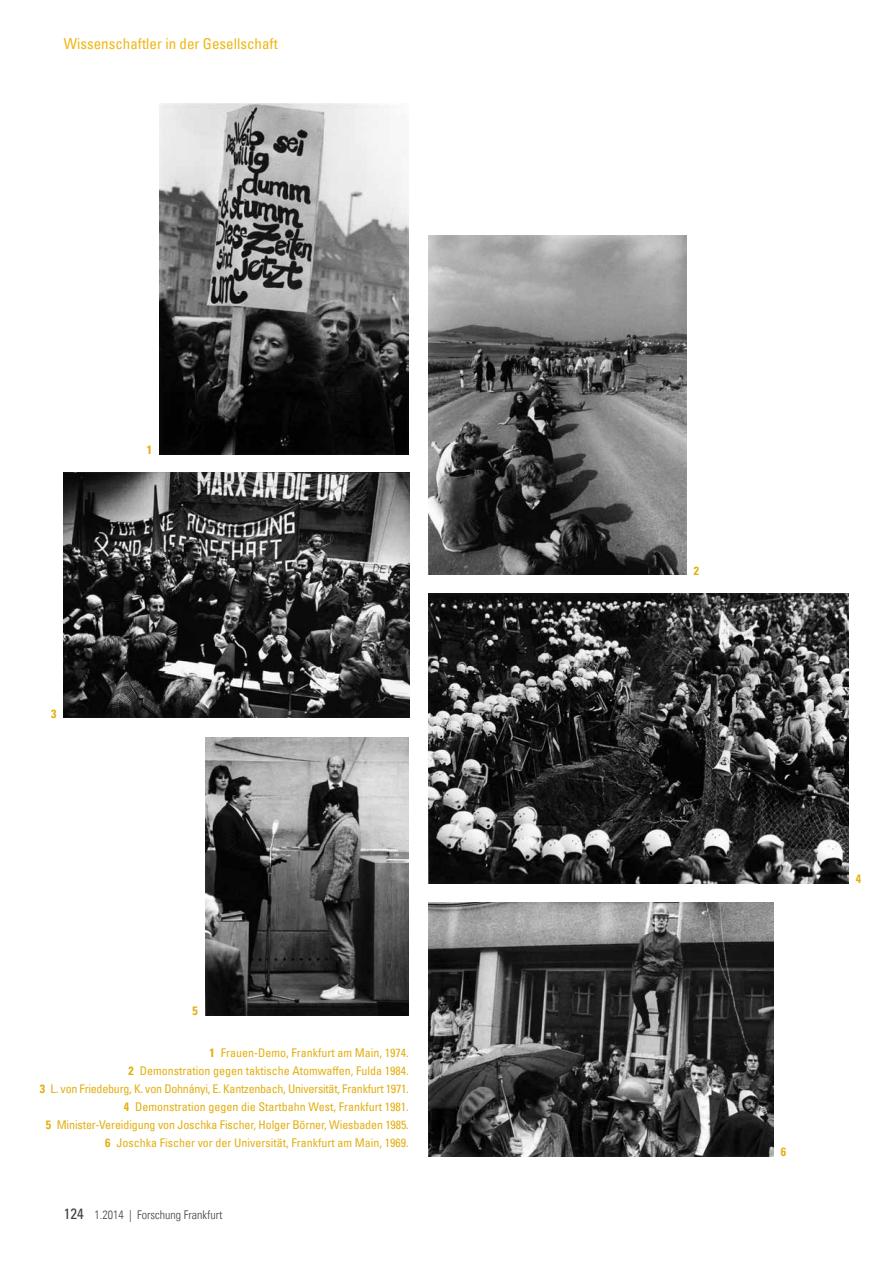
<style>
.page{position:relative;width:893px;height:1263px;background:#fff}
.page>*{position:absolute;margin:0;border:0;box-sizing:border-box;transform-origin:0 0}
.t1{font:condensed 15px "Univers Com 57";color:#eeb712}
.t2{font:condensed 12px/18px "Univers Com 57";color:#e3af12;text-align:right}
.t3{font:12px "Univers Com 47 Light Cond";color:#414042}
.t4{font:12px "Univers Com 67 Bold Cond";color:#e3af12}
.s1{font-family:"Univers Com 67 Bold Cond";font-stretch:normal}
.s2{font-family:"Univers Com 57";font-stretch:condensed;font-size:15px}
</style>
<div class="page">
<img style="left:428px;top:902px;width:345px;height:254px">
<img style="left:64px;top:473px;width:345px;height:245px">
<img style="left:206px;top:737px;width:203px;height:278px">
<img style="left:428px;top:594px;width:420px;height:289px">
<img style="left:160px;top:104px;width:249px;height:350px">
<img style="left:428px;top:236px;width:258px;height:338px">
<p class="t1" style="left:64px;top:34px;width:216px">Wissenschaftler in der Gesellschaft</p>
<p class="t4" style="left:147px;top:443px;width:7px">1</p>
<p class="t4" style="left:51px;top:706px;width:7px">3</p>
<p class="t4" style="left:193px;top:1003px;width:7px">5</p>
<p class="t2" style="left:40px;top:1044px;width:371px"><span class="s1">1</span> Frauen-Demo, Frankfurt am Main, 1974.<br><span class="s1">2</span> Demonstration gegen taktische Atomwaffen, Fulda 1984.<br><span class="s1">3</span> L. von Friedeburg, K. von Dohnányi, E. Kantzenbach, Universität, Frankfurt 1971.<br><span class="s1">4</span> Demonstration gegen die Startbahn West, Frankfurt 1981.<br><span class="s1">5</span> Minister-Vereidigung von Joschka Fischer, Holger Börner, Wiesbaden 1985.<br><span class="s1">6</span> Joschka Fischer vor der Universität, Frankfurt am Main, 1969.</p>
<p class="t3" style="left:64px;top:1208px;width:160px"><span class="s2">124</span> 1.2014 | Forschung Frankfurt</p>
<p class="t4" style="left:694px;top:563px;width:7px">2</p>
<p class="t4" style="left:856px;top:871px;width:7px">4</p>
<p class="t4" style="left:781px;top:1144px;width:7px">6</p>
</div>
